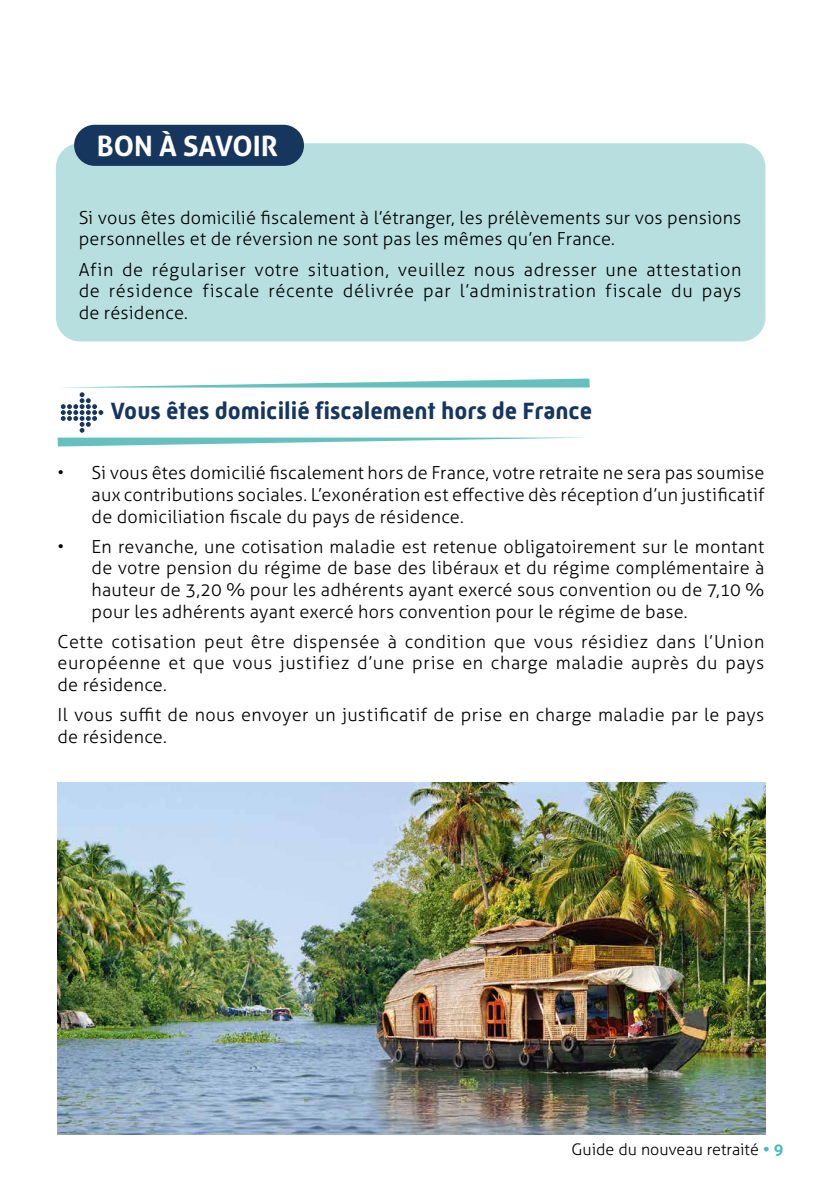
<style>
.page{position:relative;width:823px;height:1191px;background:#fff}
.page>*{position:absolute;margin:0;border:0;box-sizing:border-box;transform-origin:0 0}
.t1{font:700 28px "Aller";color:#fff}
.t2{font:700 24px "Mic 32 New";color:#17365d}
.t3{font:300 18px/21.6px "Aller";letter-spacing:.015em;color:#000;text-align:justify}
.t4{font:300 16px "Aller";color:#000}
.s1{font-weight:700;color:#4abbbd}
</style>
<div class="page">
<svg style="left:57px;top:378px;width:532px;height:68px"></svg>
<div style="left:56px;top:143px;width:709px;height:198px;background:#b7dfe0;border-radius:24px"></div>
<div style="left:74px;top:125px;width:230px;height:41px;background:#17365d;border-radius:21px"></div>
<img style="left:57px;top:782px;width:708px;height:352px">
<h1 class="t1" style="left:97px;top:129px;width:182px">BON À SAVOIR</h1>
<p class="t3" style="left:79px;top:207px;width:664px">Si vous êtes domicilié fiscalement à l’étranger, les prélèvements sur vos pensions personnelles et de réversion ne sont pas les mêmes qu’en France.</p>
<p class="t3" style="left:79px;top:258px;width:664px">Afin de régulariser votre situation, veuillez nous adresser une attestation de résidence fiscale récente délivrée par l’administration fiscale du pays de résidence.</p>
<h2 class="t2" style="left:110px;top:397px;width:483px">Vous êtes domicilié fiscalement hors de France</h2>
<p class="t3" style="left:92px;top:462px;width:674px;text-indent:-34px">• Si vous êtes domicilié fiscalement hors de France, votre retraite ne sera pas soumise aux contributions sociales. L’exonération est effective dès réception d’un justificatif de domiciliation fiscale du pays de résidence.</p>
<p class="t3" style="left:92px;top:535px;width:674px;text-indent:-34px">• En revanche, une cotisation maladie est retenue obligatoirement sur le montant de votre pension du régime de base des libéraux et du régime complémentaire à hauteur de 3,20 % pour les adhérents ayant exercé sous convention ou de 7,10 % pour les adhérents ayant exercé hors convention pour le régime de base.</p>
<p class="t3" style="left:57px;top:630px;width:708px">Cette cotisation peut être dispensée à condition que vous résidiez dans l’Union européenne et que vous justifiez d’une prise en charge maladie auprès du pays de résidence.</p>
<p class="t3" style="left:57px;top:704px;width:707px">Il vous suffit de nous envoyer un justificatif de prise en charge maladie par le pays de résidence.</p>
<p class="t4" style="left:571px;top:1139px;width:213px">Guide du nouveau retraité <span class="s1">• 9</span></p>
</div>
